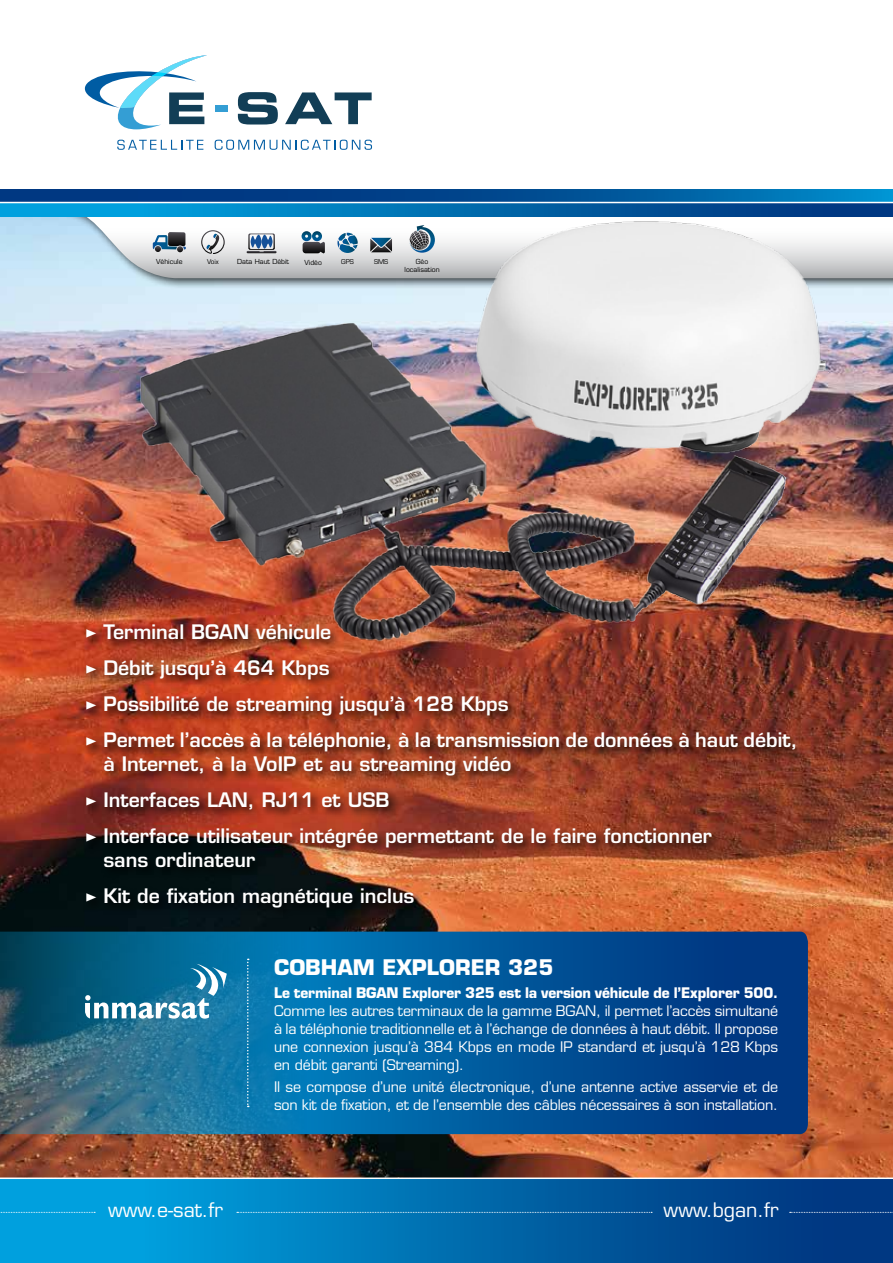
<style>
.page{position:relative;width:893px;height:1263px;background:#fff}
.page>*{position:absolute;margin:0;border:0;box-sizing:border-box;transform-origin:0 0}
.t1{font:700 21px "Eurostile";color:#fff}
.t2{font:600 19.5px/36.2px "Eurostile";color:#fff}
.t3{font:19.5px "Eurostile";color:#fff}
.t4{font:14.25px/18px "Eurostile";letter-spacing:-.01em;color:#fff;text-align:justify}
.t5{font:700 14.25px "Eurostile";letter-spacing:-.01em;color:#fff}
.t6{font:6.75px/7.5px "Eurostile";color:#000;text-align:center}
.t7{font:6.45px "Eurostile";color:#000}
.s1{font-family:"The Sans Bold Caps";font-weight:400}
</style>
<div class="page">
<img style="left:0;top:216px;width:893px;height:961px">
<svg style="left:0;top:932px;width:808px;height:202px;background:#095b94"></svg>
<svg style="left:26px;top:216px;width:867px;height:63px"></svg>
<svg style="left:117px;top:140px;width:86px;height:10px"></svg>
<svg style="left:215px;top:140px;width:157px;height:10px"></svg>
<div style="left:215px;top:105px;width:12px;height:6px;background:#349ed4"></div>
<svg style="left:238px;top:92px;width:40px;height:33px"></svg>
<svg style="left:285px;top:92px;width:87px;height:32px"></svg>
<svg style="left:85px;top:55px;width:122px;height:74px"></svg>
<svg style="left:0;top:189px;width:893px;height:13px;background:#044c93"></svg>
<div style="left:0;top:1178px;width:893px;height:85px;background:linear-gradient(to right,#00aee9,#002f78)"></div>
<svg style="left:0;top:203px;width:893px;height:13px;background:#058ecd"></svg>
<hr style="left:0;top:1177px;width:893px;height:2px;background:#fff">
<svg style="left:247px;top:959px;width:2px;height:148px"></svg>
<svg style="left:790px;top:1212px;width:103px;height:1px"></svg>
<img style="left:117px;top:189px;width:748px;height:499px">
<svg style="left:85px;top:964px;width:142px;height:55px;background:#3886a6"></svg>
<div style="left:83px;top:621px;width:724px;height:298px;background:#000;opacity:.9"></div>
<svg style="left:237px;top:1212px;width:415px;height:1px"></svg>
<svg style="left:0;top:1212px;width:95px;height:1px"></svg>
<svg style="left:153px;top:232px;width:33px;height:20px"></svg>
<svg style="left:201px;top:230px;width:24px;height:24px"></svg>
<svg style="left:370px;top:238px;width:22px;height:14px"></svg>
<svg style="left:337px;top:233px;width:21px;height:20px"></svg>
<svg style="left:247px;top:233px;width:30px;height:20px"></svg>
<svg style="left:302px;top:231px;width:23px;height:22px"></svg>
<svg style="left:409px;top:225px;width:26px;height:28px"></svg>
<p class="t6" style="left:156px;top:258px;width:28px">Véhicule</p>
<p class="t7" style="left:207px;top:258px;width:13px">Voix</p>
<p class="t6" style="left:237px;top:258px;width:53px">Data Haut Débit</p>
<p class="t6" style="left:305px;top:259px;width:19px">Vidéo</p>
<p class="t7" style="left:341px;top:258px;width:14px">GPS</p>
<p class="t7" style="left:374px;top:258px;width:16px">SMS</p>
<p class="t6" style="left:405px;top:258px;width:36px">Géo localisation</p>
<h2 class="t2" style="left:85px;top:614px;width:714px"><span class="s1">&gt;</span> Terminal BGAN véhicule<br><span class="s1">&gt;</span> Débit jusqu’à 464 Kbps<br><span class="s1">&gt;</span> Possibilité de streaming jusqu’à 128 Kbps<br><span class="s1">&gt;</span> Permet l’accès à la téléphonie, à la transmission de données à haut débit,</h2>
<h2 class="t2" style="left:85px;top:745px;width:629px;text-indent:18px">à Internet, à la VoIP et au streaming vidéo<br><span class="s1">&gt;</span> Interfaces LAN, RJ11 et USB<br><span class="s1">&gt;</span> Interface utilisateur intégrée permettant de le faire fonctionner</h2>
<h2 class="t2" style="left:85px;top:841px;width:331px;text-indent:18px">sans ordinateur<br><span class="s1">&gt;</span> Kit de fixation magnétique inclus</h2>
<h1 class="t1" style="left:274px;top:955px;width:281px">COBHAM EXPLORER 325</h1>
<p class="t5" style="left:274px;top:983px;width:506px">Le terminal BGAN Explorer 325 est la version véhicule de l’Explorer 500.</p>
<p class="t4" style="left:274px;top:1001px;width:506px">Comme les autres terminaux de la gamme BGAN, il permet l’accès simultané à la téléphonie traditionnelle et à l’échange de données à haut débit. Il propose une connexion jusqu’à 384 Kbps en mode IP standard et jusqu’à 128 Kbps en débit garanti (Streaming).</p>
<p class="t4" style="left:274px;top:1078px;width:506px">Il se compose d’une unité électronique, d’une antenne active asservie et de son kit de fixation, et de l’ensemble des câbles nécessaires à son installation.</p>
<h2 class="t3" style="left:108px;top:1198px;width:117px">www.e-sat.fr</h2>
<h2 class="t3" style="left:664px;top:1198px;width:117px">www.bgan.fr</h2>
</div>
